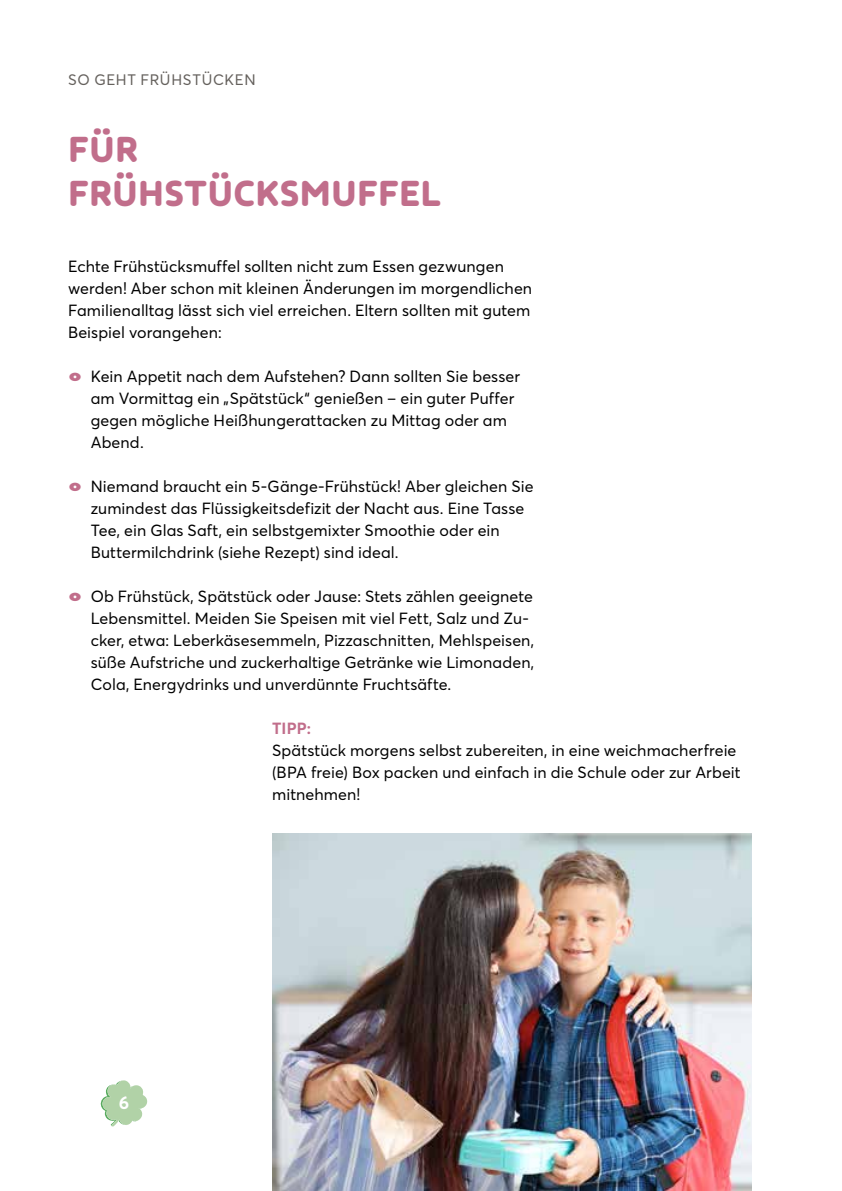
<style>
.page{position:relative;width:842px;height:1191px;background:#fff}
.page>*{position:absolute;margin:0;border:0;box-sizing:border-box;transform-origin:0 0}
.t1{font:900 36px/44px "Apoka";letter-spacing:.005em;color:#c16e8b}
.t2{font:700 18px "Averta";color:#fff}
.t3{font:16px/22px "Averta";letter-spacing:.005em;color:#000}
.t4{font:700 16px "Averta";color:#c16e8b}
.t5{font:15px "Averta";letter-spacing:.045em;color:#65615d}
</style>
<div class="page">
<img style="left:272px;top:833px;width:479px;height:358px">
<svg style="left:101px;top:1080px;width:46px;height:46px"></svg>
<p class="t5" style="left:68px;top:69px;width:189px">SO GEHT FRÜHSTÜCKEN</p>
<h1 class="t1" style="left:68px;top:127px;width:375px">FÜR<br>FRÜHSTÜCKSMUFFEL</h1>
<p class="t3" style="left:68px;top:255px;width:466px">Echte Frühstücksmuffel sollten nicht zum Essen gezwungen werden! Aber schon mit kleinen Änderungen im morgendlichen Familienalltag lässt sich viel erreichen. Eltern sollten mit gutem Beispiel vorangehen:</p>
<p class="t3" style="left:91px;top:365px;width:431px">Kein Appetit nach dem Aufstehen? Dann sollten Sie besser am Vormittag ein „Spätstück“ genießen – ein guter Puffer gegen mögliche Heißhungerattacken zu Mittag oder am Abend.</p>
<p class="t3" style="left:91px;top:475px;width:444px">Niemand braucht ein 5-Gänge-Frühstück! Aber gleichen Sie zumindest das Flüssigkeitsdefizit der Nacht aus. Eine Tasse Tee, ein Glas Saft, ein selbstgemixter Smoothie oder ein Buttermilchdrink (siehe Rezept) sind ideal.</p>
<p class="t3" style="left:91px;top:585px;width:445px">Ob Frühstück, Spätstück oder Jause: Stets zählen geeignete Lebensmittel. Meiden Sie Speisen mit viel Fett, Salz und Zu&shy;cker, etwa: Leberkäsesemmeln, Pizzaschnitten, Mehlspeisen, süße Aufstriche und zuckerhaltige Getränke wie Limonaden, Cola, Energydrinks und unverdünnte Fruchtsäfte.</p>
<p class="t2" style="left:119px;top:1089px;width:12px">6</p>
<p class="t4" style="left:272px;top:717px;width:41px">TIPP:</p>
<p class="t3" style="left:272px;top:739px;width:470px">Spätstück morgens selbst zubereiten, in eine weichmacherfreie (BPA freie) Box packen und einfach in die Schule oder zur Arbeit mitnehmen!</p>
</div>
